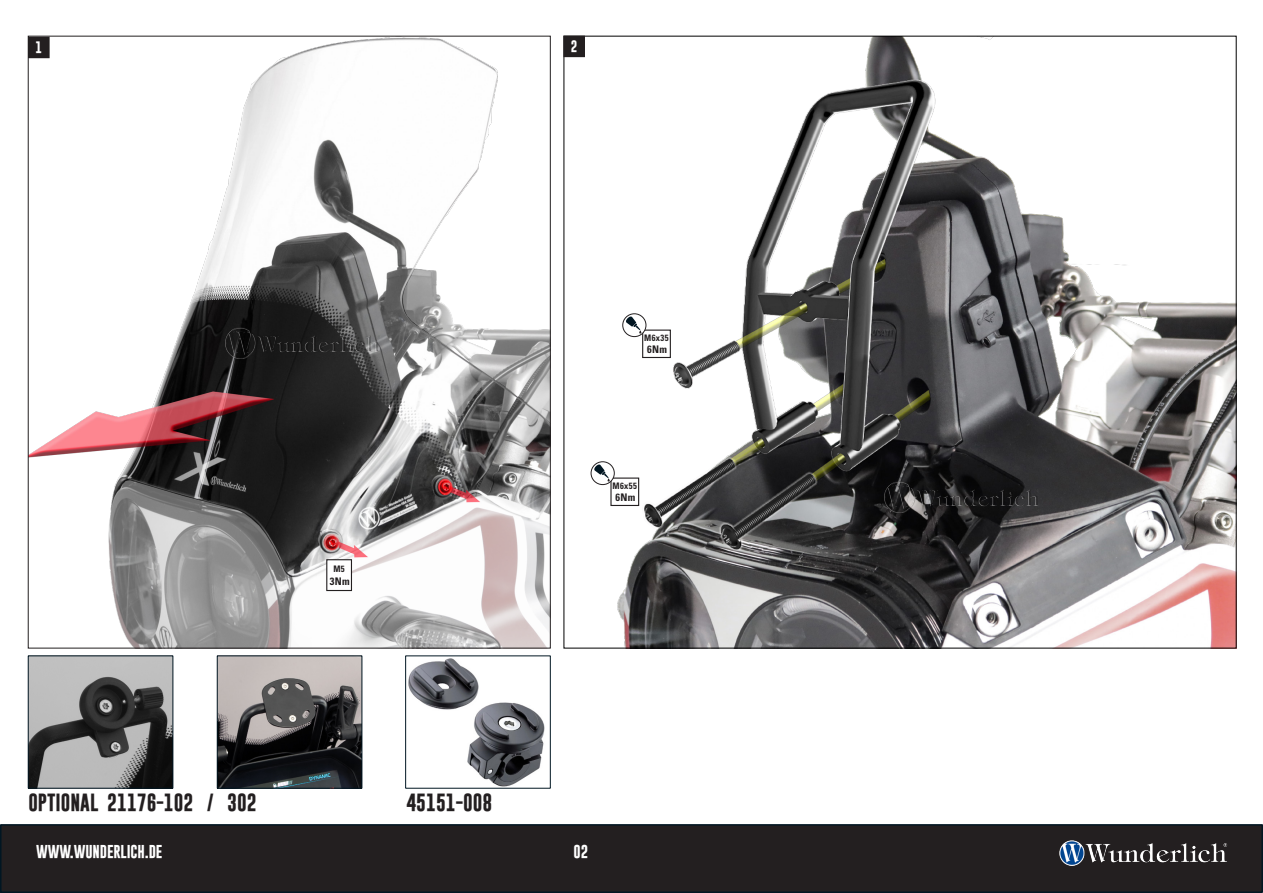
<style>
.page{position:relative;width:1263px;height:893px;background:#fff}
.page>*{position:absolute;margin:0;border:0;box-sizing:border-box;transform-origin:0 0}
.BU{font:700 18px "Gobold";color:#231f20}
.BU-2{font:700 13.5px "Gobold";letter-spacing:-.01em;color:#fff}
.t1{font:700 12px "Gobold";color:#fff}
.t2{font:700 condensed 10.5px "Univers LT Std";letter-spacing:.035em;color:#231f20}
.t3{font:700 condensed 9px "Univers LT Std";letter-spacing:.045em;color:#231f20;scale:.95 1}
</style>
<div class="page">
<div style="left:1px;top:825px;width:1261px;height:67px;background:#231f20"></div>
<div style="left:0;top:824px;width:1263px;height:69px;border:2px solid #011622"></div>
<img style="left:1056px;top:824px;width:207px;height:66px">
<img style="left:565px;top:38px;width:669px;height:608px">
<img style="left:30px;top:38px;width:519px;height:608px">
<div style="left:29px;top:37px;width:20px;height:21px;background:#231f20"></div>
<div style="left:28px;top:37px;width:21px;height:21px;border:1px solid #231f20"></div>
<div style="left:564px;top:36px;width:20px;height:21px;background:#231f20"></div>
<div style="left:563px;top:36px;width:22px;height:21px;border:1px solid #231f20"></div>
<img style="left:225px;top:327px;width:157px;height:31px">
<div style="left:643px;top:330px;width:27px;height:27px;background:#fff"></div>
<div style="left:642px;top:330px;width:29px;height:28px;border:1px solid #231f20"></div>
<img style="left:884px;top:481px;width:157px;height:31px">
<svg style="left:623px;top:314px;width:23px;height:23px"></svg>
<div style="left:622px;top:313px;width:24px;height:24px;border:1px solid #231f20;border-radius:50%"></div>
<svg style="left:625px;top:316px;width:16px;height:18px"></svg>
<div style="left:611px;top:478px;width:28px;height:27px;background:#fff"></div>
<div style="left:610px;top:477px;width:29px;height:29px;border:1px solid #231f20"></div>
<svg style="left:591px;top:462px;width:23px;height:23px"></svg>
<div style="left:591px;top:461px;width:24px;height:24px;border:1px solid #231f20;border-radius:50%"></div>
<svg style="left:594px;top:464px;width:16px;height:17px"></svg>
<div style="left:327px;top:560px;width:24px;height:30px;background:#fff"></div>
<div style="left:326px;top:559px;width:26px;height:32px;border:1px solid #231f20"></div>
<img style="left:408px;top:658px;width:137px;height:129px">
<div style="left:405px;top:655px;width:146px;height:134px;border:1px solid #011622"></div>
<img style="left:30px;top:657px;width:141px;height:130px">
<div style="left:28px;top:655px;width:145px;height:134px;border:1px solid #011622"></div>
<img style="left:219px;top:657px;width:141px;height:130px">
<div style="left:217px;top:655px;width:145px;height:134px;border:1px solid #011622"></div>
<p class="t1" style="left:36px;top:39px;width:8px">1</p>
<p class="t1" style="left:571px;top:38px;width:8px">2</p>
<p class="t3" style="left:333px;top:563px;width:13px">M5</p>
<p class="t2" style="left:330px;top:574px;width:21px">3Nm</p>
<p class="t3" style="left:644px;top:332px;width:27px">M6x35</p>
<p class="t2" style="left:647px;top:343px;width:21px">6Nm</p>
<p class="t3" style="left:613px;top:480px;width:27px">M6x55</p>
<p class="t2" style="left:615px;top:491px;width:21px">6Nm</p>
<p class="BU" style="left:28px;top:791px;width:230px">OPTIONAL 21176-102 / 302</p>
<p class="BU" style="left:406px;top:791px;width:87px">45151-008</p>
<p class="BU-2" style="left:36px;top:843px;width:128px">WWW.WUNDERLICH.DE</p>
<p class="BU-2" style="left:574px;top:843px;width:16px">02</p>
</div>
